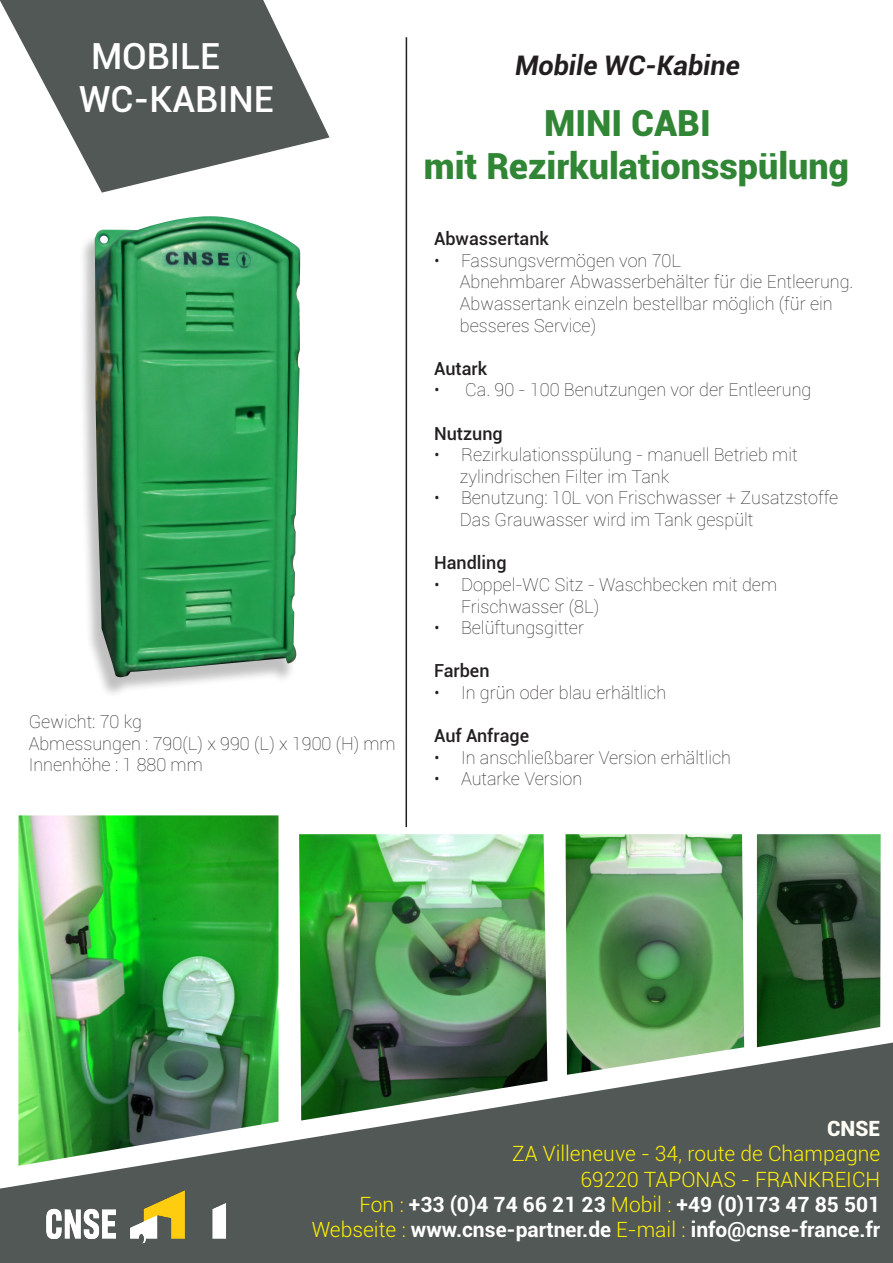
<style>
.page{position:relative;width:893px;height:1263px;background:#fff}
.page>*{position:absolute;margin:0;border:0;box-sizing:border-box;transform-origin:0 0}
.t1{font:900 36px "Roboto";color:#318636}
.t2{font:500 36px "Roboto";color:#fff}
.t3{font:italic 700 27px "Roboto";color:#231f20}
.t4{font:700 21px "Roboto";color:#fff}
.t5{font:300 21px "Roboto";color:#fff101}
.t6{font:900 21px "Roboto";color:#fffef6}
.t7{font:100 18px/21.6px "Roboto";color:#231f20}
.t8{font:500 18px "Roboto";color:#231f20}
.s1{font-weight:300;color:#fff101}
</style>
<div class="page">
<svg style="left:0;top:0;width:330px;height:193px;fill:#525855"></svg>
<svg style="left:0;top:1042px;width:893px;height:221px;fill:#525855"></svg>
<hr style="left:405px;top:37px;width:2px;height:790px;background:#231f20">
<img style="left:18px;top:815px;width:261px;height:351px">
<img style="left:299px;top:834px;width:248px;height:286px">
<img style="left:566px;top:834px;width:178px;height:241px">
<img style="left:757px;top:834px;width:124px;height:213px">
<div style="left:79px;top:221px;width:221px;height:476px;background:#231f20;opacity:.28"></div>
<img style="left:95px;top:216px;width:206px;height:463px">
<div style="left:100px;top:236px;width:8px;height:7px;background:#fff;border-radius:50%"></div>
<img style="left:29px;top:1170px;width:208px;height:93px">
<p class="t2" style="left:91px;top:31px;width:131px">MOBILE</p>
<p class="t2" style="left:79px;top:74px;width:196px">WC-KABINE</p>
<p class="t7" style="left:29px;top:710px;width:115px">Gewicht: 70 kg</p>
<p class="t7" style="left:29px;top:732px;width:369px">Abmessungen : 790(L) x 990 (L) x 1900 (H) mm</p>
<p class="t7" style="left:29px;top:753px;width:176px">Innenhöhe : 1 880 mm</p>
<p class="t3" style="left:515px;top:46px;width:226px">Mobile WC-Kabine</p>
<p class="t1" style="left:544px;top:98px;width:168px">MINI CABI</p>
<p class="t1" style="left:424px;top:141px;width:427px">mit Rezirkulationsspülung</p>
<p class="t8" style="left:434px;top:226px;width:117px">Abwassertank</p>
<p class="t7" style="left:434px;top:249px;width:249px">• Fassungsvermögen von 70L</p>
<p class="t7" style="left:460px;top:271px;width:395px">Abnehmbarer Abwasserbehälter für die Entleerung.</p>
<p class="t7" style="left:460px;top:292px;width:374px">Abwassertank einzeln bestellbar möglich (für ein</p>
<p class="t7" style="left:460px;top:314px;width:138px">besseres Service)</p>
<p class="t8" style="left:434px;top:356px;width:55px">Autark</p>
<p class="t7" style="left:434px;top:379px;width:379px">• Ca. 90 - 100 Benutzungen vor der Entleerung</p>
<p class="t8" style="left:434px;top:421px;width:70px">Nutzung</p>
<p class="t7" style="left:434px;top:443px;width:365px">• Rezirkulationsspülung - manuell Betrieb mit</p>
<p class="t7" style="left:460px;top:465px;width:211px">zylindrischen Filter im Tank</p>
<p class="t7" style="left:434px;top:487px;width:406px">• Benutzung: 10L von Frischwasser + Zusatzstoffe</p>
<p class="t7" style="left:460px;top:508px;width:295px">Das Grauwasser wird im Tank gespült</p>
<p class="t8" style="left:434px;top:550px;width:74px">Handling</p>
<p class="t7" style="left:461px;top:573px;width:318px;text-indent:-27px">• Doppel-WC Sitz - Waschbecken mit dem<br>Frischwasser (8L)</p>
<p class="t7" style="left:434px;top:616px;width:152px">• Belüftungsgitter</p>
<p class="t8" style="left:434px;top:658px;width:57px">Farben</p>
<p class="t7" style="left:434px;top:681px;width:234px">• In grün oder blau erhältlich</p>
<p class="t8" style="left:434px;top:723px;width:97px">Auf Anfrage</p>
<p class="t7" style="left:434px;top:746px;width:299px">• In anschließbarer Version erhältlich</p>
<p class="t7" style="left:434px;top:767px;width:150px">• Autarke Version</p>
<p class="t6" style="left:827px;top:1114px;width:55px">CNSE</p>
<p class="t5" style="left:512px;top:1139px;width:370px">ZA Villeneuve - 34, route de Champagne</p>
<p class="t5" style="left:581px;top:1165px;width:301px">69220 TAPONAS - FRANKREICH</p>
<p class="t4" style="left:359px;top:1189px;width:522px"><span class="s1">Fon :</span> +33 (0)4 74 66 21 23 <span class="s1">Mobil :</span> +49 (0)173 47 85 501</p>
<p class="t4" style="left:312px;top:1215px;width:570px"><span class="s1">Webseite :</span> www.cnse-partner.de <span class="s1">E-mail :</span> info@cnse-france.fr</p>
</div>
